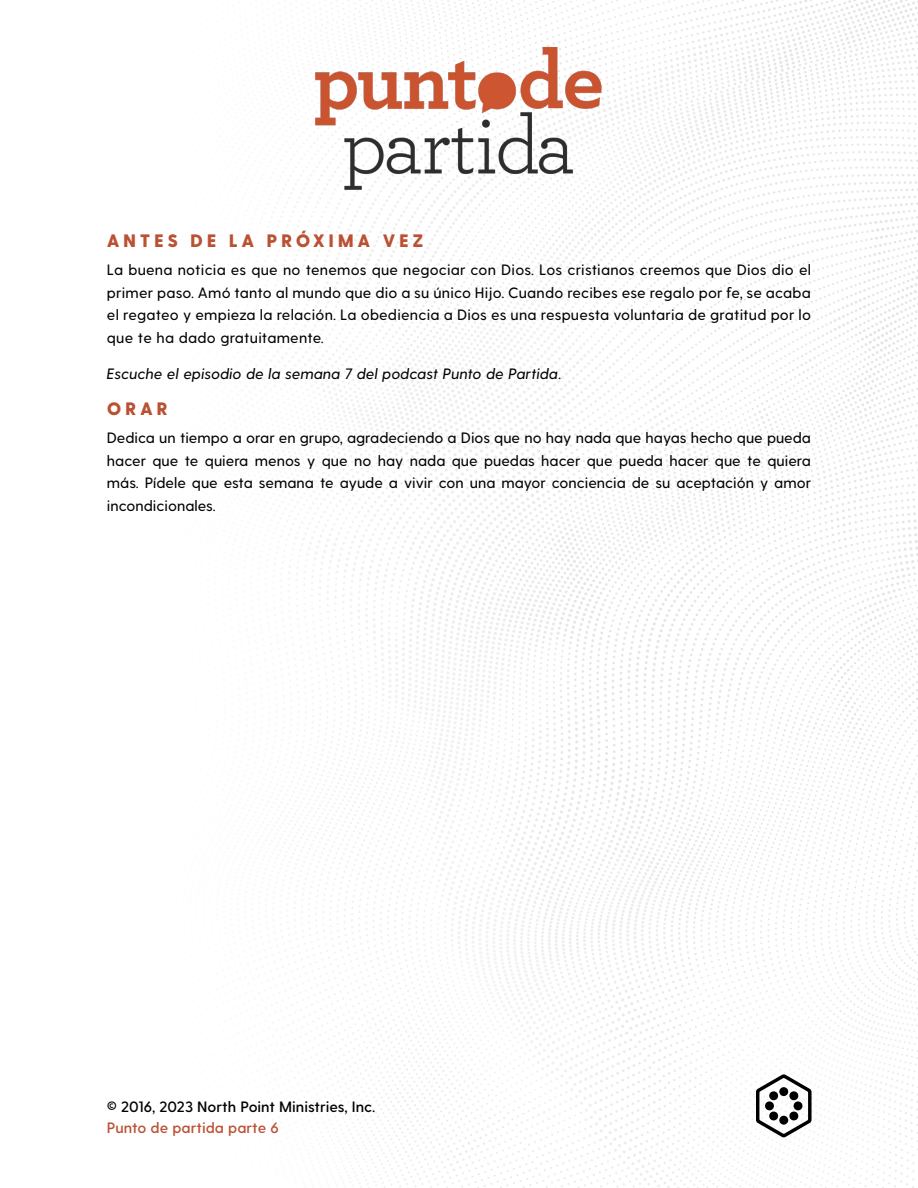
<style>
.page{position:relative;width:918px;height:1188px;background:#fff}
.page>*{position:absolute;margin:0;border:0;box-sizing:border-box;transform-origin:0 0}
.t1{font:800 18px "Greycliff CF";letter-spacing:.2em;color:#ba5133}
.Paragraph_Style{font:500 15px/22.5px "Greycliff CF";color:#000;text-align:justify}
.t2{font:italic 500 15px "Greycliff CF";letter-spacing:.015em;color:#000}
.t3{font:600 15px "Greycliff CF";color:#000}
.t4{font:600 15px "Greycliff CF";color:#ba5133}
</style>
<div class="page">
<img style="left:307px;top:0;width:611px;height:1188px">
<svg style="left:756px;top:1074px;width:56px;height:63px"></svg>
<img style="left:313px;top:45px;width:292px;height:145px">
<p class="t1" style="left:107px;top:229px;width:318px">ANTES DE LA PRÓXIMA VEZ</p>
<p class="Paragraph_Style" style="left:107px;top:259px;width:706px">La buena noticia es que no tenemos que negociar con Dios. Los cristianos creemos que Dios dio el primer paso. Amó tanto al mundo que dio a su único Hijo. Cuando recibes ese regalo por fe, se acaba el regateo y empieza la relación. La obediencia a Dios es una respuesta voluntaria de gratitud por lo que te ha dado gratuitamente.</p>
<p class="t2" style="left:107px;top:365px;width:456px">Escuche el episodio de la semana 7 del podcast Punto de Partida.</p>
<p class="t1" style="left:107px;top:397px;width:62px">ORAR</p>
<p class="Paragraph_Style" style="left:107px;top:427px;width:706px">Dedica un tiempo a orar en grupo, agradeciendo a Dios que no hay nada que hayas hecho que pueda hacer que te quiera menos y que no hay nada que puedas hacer que pueda hacer que te quiera más. Pídele que esta semana te ayude a vivir con una mayor conciencia de su aceptación y amor incondicionales.</p>
<p class="t3" style="left:107px;top:1098px;width:270px">© 2016, 2023 North Point Ministries, Inc.</p>
<p class="t4" style="left:107px;top:1119px;width:173px">Punto de partida parte 6</p>
</div>
